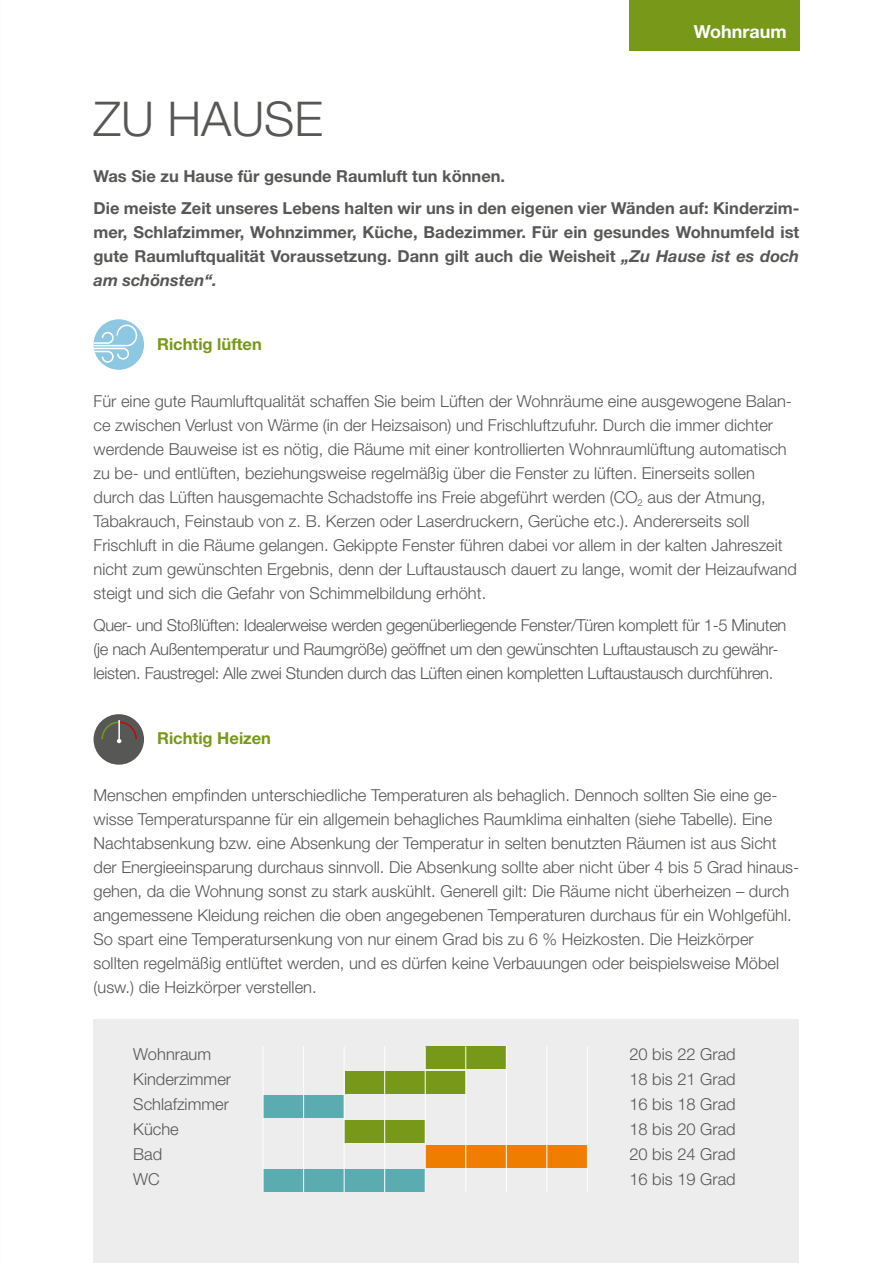
<style>
.page{position:relative;width:893px;height:1263px;background:#fff}
.page>*{position:absolute;margin:0;border:0;box-sizing:border-box;transform-origin:0 0}
.t1{font:300 48px "Helvetica Neue LT Std";color:#575756}
.t2{font:700 18px "Helvetica Neue LT Std";color:#fff}
.t3{font:300 16.5px/24px "Helvetica Neue LT Std";color:#575756}
.t4{font:700 16.5px/24px "Helvetica Neue LT Std";color:#575756}
.t5{font:300 16.5px/24px "Helvetica Neue LT Std";letter-spacing:-.02em;color:#575756}
.t6{font:700 16.5px "Helvetica Neue LT Std";color:#779818}
.s1{font-style:italic}
</style>
<div class="page">
<div style="left:629px;top:0;width:170px;height:51px;background:#779818"></div>
<div style="left:94px;top:319px;width:50px;height:51px;background:#8ec7e2;border-radius:50%"></div>
<svg style="left:94px;top:324px;width:44px;height:39px"></svg>
<div style="left:94px;top:714px;width:50px;height:51px;background:#575756;border-radius:50%"></div>
<hr style="left:118px;top:720px;width:2px;height:21px;background:#fff">
<svg style="left:101px;top:721px;width:37px;height:22px"></svg>
<div style="left:94px;top:1020px;width:705px;height:243px;background:#ededed"></div>
<div style="left:344px;top:1120px;width:80px;height:23px;background:#779818"></div>
<div style="left:263px;top:1096px;width:81px;height:22px;background:#5bacb1"></div>
<div style="left:345px;top:1071px;width:120px;height:22px;background:#779818"></div>
<div style="left:426px;top:1046px;width:80px;height:23px;background:#779818"></div>
<div style="left:426px;top:1145px;width:162px;height:22px;background:#ef7d00"></div>
<div style="left:264px;top:1169px;width:161px;height:23px;background:#5bacb1"></div>
<hr style="left:263px;top:1046px;width:1px;height:146px;background:#fff">
<hr style="left:425px;top:1046px;width:1px;height:146px;background:#fff">
<hr style="left:344px;top:1046px;width:1px;height:146px;background:#fff">
<hr style="left:506px;top:1046px;width:1px;height:146px;background:#fff">
<hr style="left:303px;top:1046px;width:1px;height:146px;background:#fff">
<hr style="left:465px;top:1046px;width:1px;height:146px;background:#fff">
<hr style="left:384px;top:1046px;width:1px;height:146px;background:#fff">
<hr style="left:546px;top:1046px;width:1px;height:146px;background:#fff">
<hr style="left:587px;top:1046px;width:1px;height:146px;background:#fff">
<p class="t2" style="left:694px;top:20px;width:94px">Wohnraum</p>
<h1 class="t1" style="left:94px;top:90px;width:231px">ZU HAUSE</h1>
<p class="t4" style="left:94px;top:159px;width:707px;line-height:32.5px">Was Sie zu Hause für gesunde Raumluft tun können.<br>Die meiste Zeit unseres Lebens halten wir uns in den eigenen vier Wänden auf: Kinderzim-</p>
<p class="t4" style="left:94px;top:220px;width:707px;text-align:justify">mer, Schlafzimmer, Wohnzimmer, Küche, Badezimmer. Für ein gesundes Wohnumfeld ist gute Raumluftqualität Voraussetzung. Dann gilt auch die Weisheit <span class="s1">„Zu Hause ist es doch am schönsten“.</span></p>
<p class="t6" style="left:157px;top:334px;width:106px">Richtig lüften</p>
<p class="t3" style="left:94px;top:388px;width:705px">Für eine gute Raumluftqualität schaffen Sie beim Lüften der Wohnräume eine ausgewogene Balan&shy;ce zwischen Verlust von Wärme (in der Heizsaison) und Frischluftzufuhr. Durch die immer dichter werdende Bauweise ist es nötig, die Räume mit einer kontrollierten Wohnraumlüftung automatisch zu be- und entlüften, beziehungsweise regelmäßig über die Fenster zu lüften. Einerseits sollen durch das Lüften hausgemachte Schadstoffe ins Freie abgeführt werden (CO<sub>2</sub> aus der Atmung, Tabakrauch, Feinstaub von z. B. Kerzen oder Laserdruckern, Gerüche etc.). Andererseits soll Frischluft in die Räume gelangen. Gekippte Fenster führen dabei vor allem in der kalten Jahreszeit nicht zum gewünschten Ergebnis, denn der Luftaustausch dauert zu lange, womit der Heizaufwand steigt und sich die Gefahr von Schimmelbildung erhöht.</p>
<p class="t5" style="left:94px;top:613px;width:694px">Quer- und Stoßlüften: Idealerweise werden gegenüberliegende Fenster/Türen komplett für 1-5 Minuten (je nach Außentemperatur und Raumgröße) geöffnet um den gewünschten Luftaustausch zu gewähr&shy;leisten. Faustregel: Alle zwei Stunden durch das Lüften einen kompletten Luftaustausch durchführen.</p>
<p class="t6" style="left:157px;top:728px;width:115px">Richtig Heizen</p>
<p class="t3" style="left:94px;top:782px;width:707px">Menschen empfinden unterschiedliche Temperaturen als behaglich. Dennoch sollten Sie eine ge&shy;wisse Temperaturspanne für ein allgemein behagliches Raumklima einhalten (siehe Tabelle). Eine Nachtabsenkung bzw. eine Absenkung der Temperatur in selten benutzten Räumen ist aus Sicht der Energieeinsparung durchaus sinnvoll. Die Absenkung sollte aber nicht über 4 bis 5 Grad hinaus&shy;gehen, da die Wohnung sonst zu stark auskühlt. Generell gilt: Die Räume nicht überheizen – durch angemessene Kleidung reichen die oben angegebenen Temperaturen durchaus für ein Wohlgefühl.<br>So spart eine Temperatursenkung von nur einem Grad bis zu 6 % Heizkosten. Die Heizkörper sollten regelmäßig entlüftet werden, und es dürfen keine Verbauungen oder beispielsweise Möbel (usw.) die Heizkörper verstellen.</p>
<p class="t3" style="left:133px;top:1042px;width:99px;line-height:25px">Wohnraum<br>Kinderzimmer<br>Schlafzimmer<br>Küche<br>Bad<br>WC</p>
<p class="t3" style="left:629px;top:1042px;width:108px;line-height:25px;text-align:justify">20 bis 22 Grad 18 bis 21 Grad 16 bis 18 Grad 18 bis 20 Grad 20 bis 24 Grad 16 bis 19 Grad</p>
</div>
